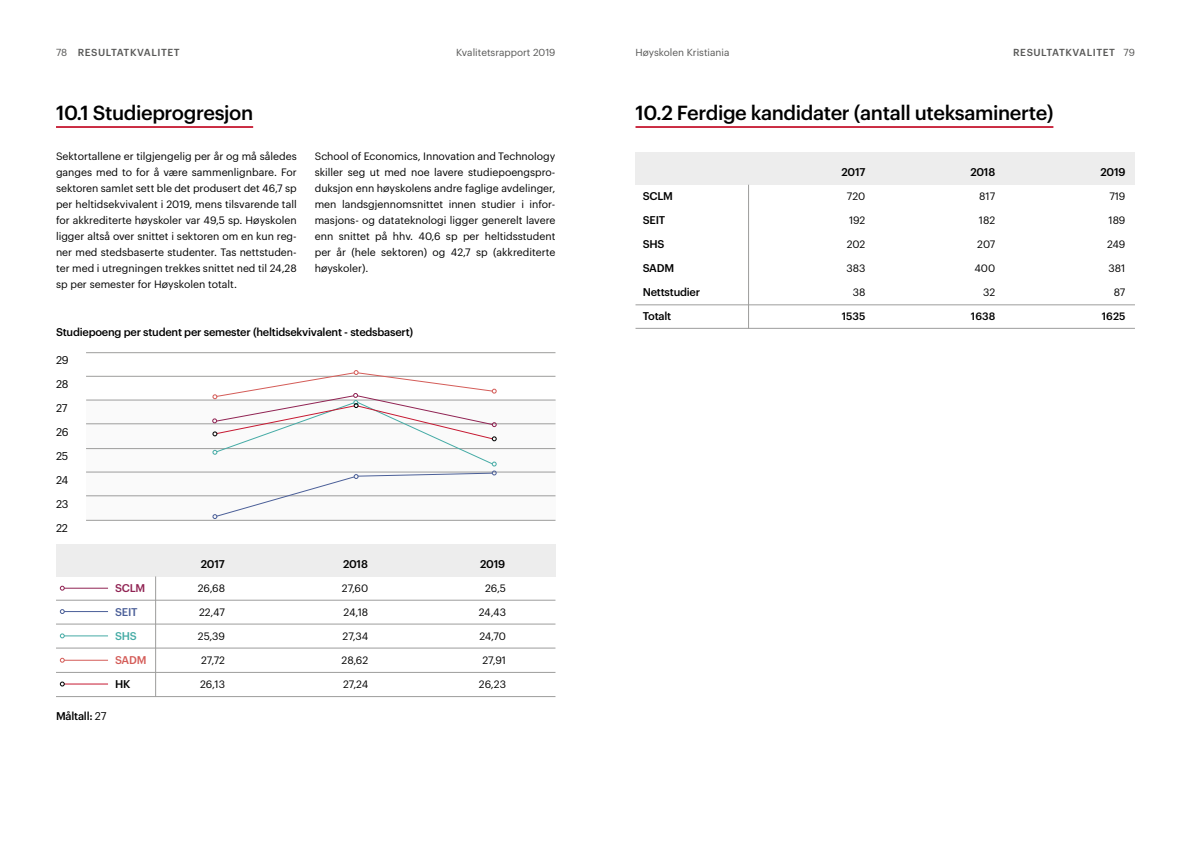
<style>
.page{position:relative;width:1191px;height:842px;background:#fff}
.page>*{position:absolute;margin:0;border:0;box-sizing:border-box;transform-origin:0 0}
.t1{font:500 20px "Graphik";letter-spacing:-.02em;color:#000}
.t2{font:500 11px/24px "Graphik";letter-spacing:-.02em;color:#000}
.t3{font:11px/24px "Graphik";letter-spacing:-.025em;color:#000;text-align:justify}
.t4{font:500 11px "Graphik";color:#902353}
.t5{font:500 11px "Graphik";color:#4b5f98}
.t6{font:500 11px "Graphik";color:#d45c58}
.t7{font:500 11px "Graphik";color:#45aba5}
.t8{font:10.5px/16px "Graphik";color:#000;text-align:justify}
.t9{font:500 10.5px "Graphik";color:#000}
.t10{font:10px "Graphik";color:#575756}
.t11{font:500 10px "Graphik";letter-spacing:.055em;color:#575756}
.s1{font-weight:400}
</style>
<div class="page">
<hr style="left:635px;top:126px;width:418px;height:2px;background:#c61932">
<hr style="left:56px;top:126px;width:197px;height:2px;background:#c61932">
<div style="left:635px;top:152px;width:500px;height:33px;background:#ededed"></div>
<div style="left:56px;top:544px;width:499px;height:32px;background:#ededed"></div>
<hr style="left:748px;top:185px;width:1px;height:144px;background:#9d9d9c">
<hr style="left:155px;top:576px;width:1px;height:121px;background:#9d9d9c">
<hr style="left:635px;top:328px;width:500px;height:1px;background:#9d9d9c">
<hr style="left:635px;top:305px;width:500px;height:1px;background:#9d9d9c">
<hr style="left:56px;top:696px;width:499px;height:1px;background:#9d9d9c">
<hr style="left:56px;top:672px;width:499px;height:1px;background:#9d9d9c">
<hr style="left:56px;top:648px;width:499px;height:1px;background:#9d9d9c">
<hr style="left:56px;top:624px;width:499px;height:1px;background:#9d9d9c">
<hr style="left:56px;top:600px;width:499px;height:1px;background:#9d9d9c">
<div style="left:86px;top:400px;width:469px;height:120px;background:#fafafa"></div>
<hr style="left:86px;top:448px;width:469px;height:1px;background:#9d9d9c">
<hr style="left:86px;top:496px;width:469px;height:1px;background:#9d9d9c">
<hr style="left:86px;top:424px;width:469px;height:1px;background:#9d9d9c">
<hr style="left:86px;top:472px;width:469px;height:1px;background:#9d9d9c">
<hr style="left:86px;top:520px;width:469px;height:1px;background:#9d9d9c">
<hr style="left:86px;top:376px;width:469px;height:1px;background:#9d9d9c">
<hr style="left:86px;top:352px;width:469px;height:1px;background:#9d9d9c">
<hr style="left:86px;top:400px;width:469px;height:1px;background:#9d9d9c">
<svg style="left:60px;top:658px;width:5px;height:5px"></svg>
<svg style="left:60px;top:633px;width:5px;height:5px"></svg>
<svg style="left:60px;top:609px;width:5px;height:5px"></svg>
<svg style="left:60px;top:586px;width:5px;height:5px"></svg>
<hr style="left:64px;top:660px;width:44px;height:1px;background:#d45c58">
<hr style="left:64px;top:683px;width:44px;height:1px;background:#c61932">
<hr style="left:64px;top:635px;width:44px;height:1px;background:#45aba5">
<hr style="left:64px;top:611px;width:44px;height:1px;background:#4b5f98">
<hr style="left:64px;top:588px;width:44px;height:1px;background:#902353">
<svg style="left:60px;top:681px;width:5px;height:5px"></svg>
<svg style="left:212px;top:370px;width:285px;height:149px"></svg>
<p class="t10" style="left:456px;top:45px;width:101px">Kvalitetsrapport 2019</p>
<p class="t10" style="left:635px;top:45px;width:95px">Høyskolen Kristiania</p>
<p class="t11" style="left:56px;top:45px;width:125px"><span class="s1">78</span> RESULTATKVALITET</p>
<p class="t11" style="left:1013px;top:45px;width:123px">RESULTATKVALITET <span class="s1">79</span></p>
<h1 class="t1" style="left:56px;top:98px;width:199px">10.1 Studieprogresjon</h1>
<h1 class="t1" style="left:635px;top:98px;width:419px">10.2 Ferdige kandidater (antall uteksaminerte)</h1>
<p class="t8" style="left:56px;top:147px;width:242px">Sektortallene er tilgjengelig per år og må således ganges med to for å være sammenlignbare. For sektoren samlet sett ble det produsert det 46,7 sp per heltidsekvivalent i 2019, mens tilsvarende tall for akkrediterte høyskoler var 49,5 sp. Høyskolen ligger altså over snittet i sektoren om en kun reg&shy;ner med stedsbaserte studenter. Tas nettstuden&shy;ter med i utregningen trekkes snittet ned til 24,28 sp per semester for Høyskolen totalt.</p>
<p class="t8" style="left:315px;top:147px;width:242px">School of Economics, Innovation and Technology skiller seg ut med noe lavere studiepoengspro&shy;duksjon enn høyskolens andre faglige avdelinger, men landsgjennomsnittet innen studier i infor&shy;masjons- og datateknologi ligger generelt lavere enn snittet på hhv. 40,6 sp per heltidsstudent per år (hele sektoren) og 42,7 sp (akkrediterte høyskoler).</p>
<p class="t2" style="left:56px;top:319px;width:359px">Studiepoeng per student per semester (heltidsekvivalent - stedsbasert)</p>
<p class="t3" style="left:56px;top:347px;width:14px">29<br>28<br>27<br>26<br>25<br>24<br>23<br>22</p>
<p class="t2" style="left:56px;top:703px;width:52px">Måltall: <span class="s1">27</span></p>
<p class="t4" style="left:115px;top:580px;width:32px">SCLM</p>
<p class="t5" style="left:115px;top:604px;width:24px">SEIT</p>
<p class="t7" style="left:115px;top:628px;width:23px">SHS</p>
<p class="t6" style="left:115px;top:652px;width:33px">SADM</p>
<p class="t2" style="left:115px;top:671px;width:17px">HK</p>
<p class="t2" style="left:201px;top:551px;width:25px">2017</p>
<p class="t8" style="left:198px;top:579px;width:29px">26,68</p>
<p class="t8" style="left:199px;top:603px;width:27px">22,47</p>
<p class="t8" style="left:198px;top:627px;width:29px">25,39</p>
<p class="t8" style="left:201px;top:651px;width:25px">27,72</p>
<p class="t8" style="left:200px;top:675px;width:26px">26,13</p>
<p class="t2" style="left:343px;top:551px;width:26px">2018</p>
<p class="t8" style="left:342px;top:579px;width:28px">27,60</p>
<p class="t8" style="left:343px;top:603px;width:26px">24,18</p>
<p class="t8" style="left:342px;top:627px;width:27px">27,34</p>
<p class="t8" style="left:341px;top:651px;width:28px">28,62</p>
<p class="t8" style="left:343px;top:675px;width:27px">27,24</p>
<p class="t2" style="left:480px;top:551px;width:26px">2019</p>
<p class="t8" style="left:485px;top:579px;width:22px">26,5</p>
<p class="t8" style="left:479px;top:603px;width:29px">24,43</p>
<p class="t8" style="left:479px;top:627px;width:28px">24,70</p>
<p class="t8" style="left:482px;top:651px;width:25px">27,91</p>
<p class="t8" style="left:479px;top:675px;width:29px">26,23</p>
<p class="t2" style="left:643px;top:183px;width:59px">SCLM<br>SEIT<br>SHS<br>SADM<br>Nettstudier<br>Totalt</p>
<p class="t2" style="left:841px;top:159px;width:25px">2017</p>
<p class="t8" style="left:847px;top:187px;width:20px">720</p>
<p class="t8" style="left:849px;top:211px;width:18px">192</p>
<p class="t8" style="left:846px;top:235px;width:20px">202</p>
<p class="t8" style="left:846px;top:259px;width:21px">383</p>
<p class="t8" style="left:852px;top:283px;width:14px">38</p>
<p class="t9" style="left:841px;top:308px;width:25px">1535</p>
<p class="t2" style="left:970px;top:159px;width:26px">2018</p>
<p class="t8" style="left:979px;top:187px;width:18px">817</p>
<p class="t8" style="left:979px;top:211px;width:18px">182</p>
<p class="t8" style="left:977px;top:235px;width:20px">207</p>
<p class="t8" style="left:974px;top:259px;width:22px">400</p>
<p class="t8" style="left:983px;top:283px;width:14px">32</p>
<p class="t9" style="left:971px;top:308px;width:26px">1638</p>
<p class="t2" style="left:1100px;top:159px;width:26px">2019</p>
<p class="t8" style="left:1109px;top:187px;width:18px">719</p>
<p class="t8" style="left:1108px;top:211px;width:18px">189</p>
<p class="t8" style="left:1107px;top:235px;width:20px">249</p>
<p class="t8" style="left:1108px;top:259px;width:18px">381</p>
<p class="t8" style="left:1113px;top:283px;width:13px">87</p>
<p class="t9" style="left:1101px;top:308px;width:25px">1625</p>
</div>
